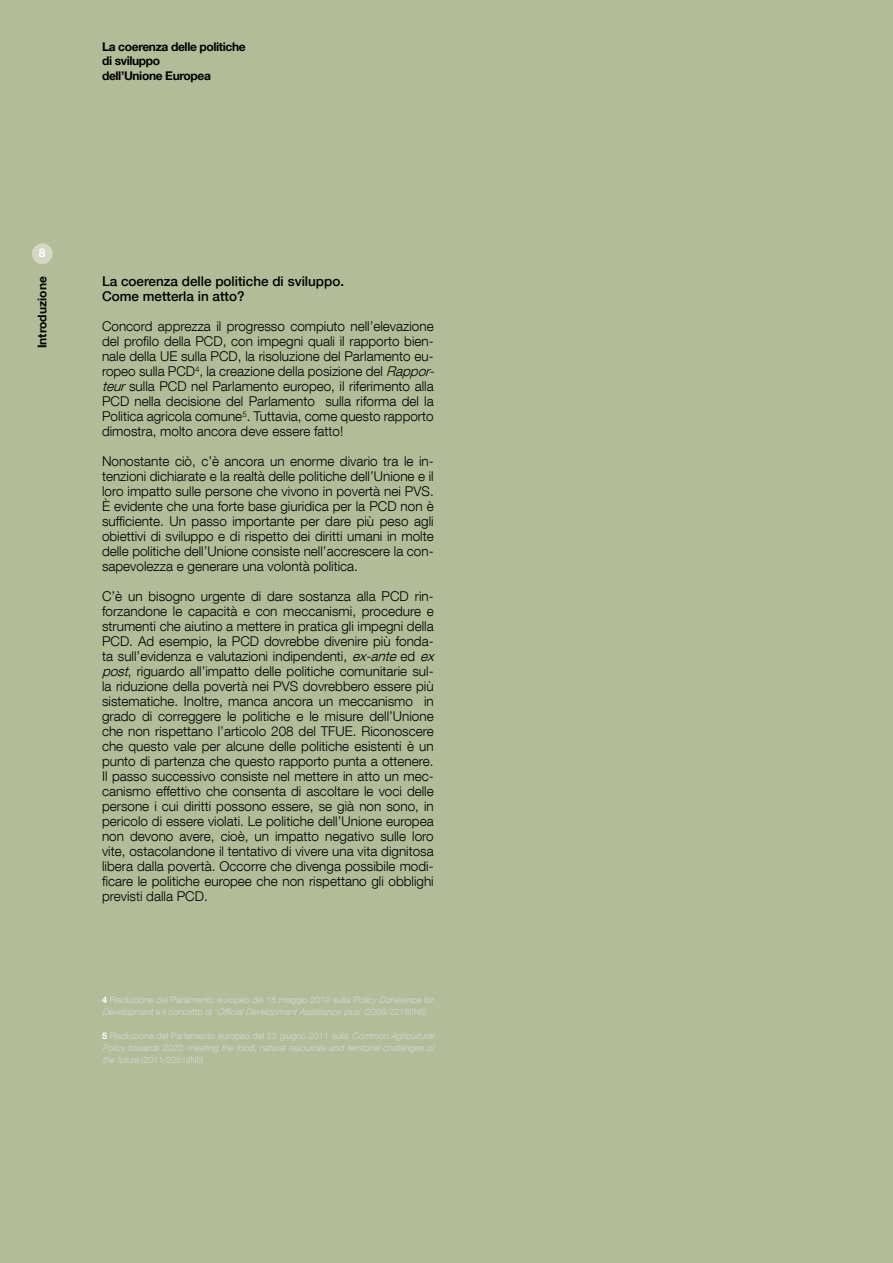
<style>
.page{position:relative;width:893px;height:1263px;background:#b2bc98}
.page>*{position:absolute;margin:0;border:0;box-sizing:border-box;transform-origin:0 0}
.t1{font:300 13.5px/15px "Helvetica Neue LT Com";color:#000}
.t2{font:500 13.5px/15px "Helvetica Neue LT Com";color:#000}
.t3{font:700 12px/14.4px "Helvetica Neue LT Com";letter-spacing:-.03em;color:#000}
.t4{font:700 12px "Helvetica Neue LT Com";color:#000}
.t5{font:700 12px "Helvetica Neue LT Com";color:#fff}
.t6{font:italic 300 9px/12px "Helvetica Neue LT Com";color:#d7d8d9;text-align:justify}
.t7{font:300 9px/12px "Helvetica Neue LT Com";color:#d7d8d9}
.s1{font-style:italic}
.s2{font-weight:700;color:#fff}
.s3{font-weight:700;font-style:normal;color:#fff}
.s4{font-style:normal}
</style>
<div class="page">
<div style="left:32px;top:243px;width:21px;height:21px;background:#d4d7c3;border-radius:50%"></div>
<p class="t3" style="left:102px;top:39px;width:145px">La coerenza delle politiche di sviluppo<br>dell’Unione Europea</p>
<p class="t5" style="left:39px;top:245px;width:8px">8</p>
<p class="t4" style="left:35px;top:348px;width:73px;rotate:-90deg">Introduzione</p>
<p class="t2" style="left:102px;top:274px;width:244px">La coerenza delle politiche di sviluppo.<br>Come metterla in atto?</p>
<p class="t1" style="left:102px;top:318px;width:337px">Concord apprezza il progresso compiuto nell’elevazione del profilo della PCD, con impegni quali il rapporto bien&shy;nale della UE sulla PCD, la risoluzione del Parlamento eu&shy;ropeo sulla PCD<sup>4</sup>, la creazione della posizione del <span class="s1">Rappor&shy;teur</span>sulla PCD nel Parlamento europeo, il riferimento alla PCD nella decisione del Parlamento sulla riforma del la Politica agricola comune<sup>5</sup>. Tuttavia, come questo rapporto dimostra, molto ancora deve essere fatto!</p>
<p class="t1" style="left:102px;top:453px;width:333px;text-align:justify">Nonostante ciò, c’è ancora un enorme divario tra le in&shy;tenzioni dichiarate e la realtà delle politiche dell’Unione e il loro impatto sulle persone che vivono in povertà nei PVS.<br>È evidente che una forte base giuridica per la PCD non è sufficiente. Un passo importante per dare più peso agli obiettivi di sviluppo e di rispetto dei diritti umani in molte delle politiche dell’Unione consiste nell’accrescere la con&shy;sapevolezza e generare una volontà politica.</p>
<p class="t1" style="left:102px;top:588px;width:337px">C’è un bisogno urgente di dare sostanza alla PCD rin&shy;forzandone le capacità e con meccanismi, procedure e strumenti che aiutino a mettere in pratica gli impegni della PCD. Ad esempio, la PCD dovrebbe divenire più fonda&shy;ta sull’evidenza e valutazioni indipendenti, <span class="s1">ex-ante</span>ed <span class="s1">ex post</span>, riguardo all’impatto delle politiche comunitarie sul&shy;la riduzione della povertà nei PVS dovrebbero essere più sistematiche. Inoltre, manca ancora un meccanismo in grado di correggere le politiche e le misure dell’Unione che non rispettano l’articolo 208 del TFUE. Riconoscere che questo vale per alcune delle politiche esistenti è un punto di partenza che questo rapporto punta a ottenere.<br>Il passo successivo consiste nel mettere in atto un mec&shy;canismo effettivo che consenta di ascoltare le voci delle persone i cui diritti possono essere, se già non sono, in pericolo di essere violati. Le politiche dell’Unione europea non devono avere, cioè, un impatto negativo sulle loro vite, ostacolandone il tentativo di vivere una vita dignitosa libera dalla povertà. Occorre che divenga possibile modi&shy;ficare le politiche europee che non rispettano gli obblighi previsti dalla PCD.</p>
<p class="t7" style="left:102px;top:994px;width:336px"><span class="s2">4</span> Risoluzione del Parlamento europeo del 18 maggio 2010 sulla <span class="s1">Policy Coherencefor<br>Development</span>e i l c o n c e t t o d i ‘ <span class="s1">OfficialDevelopmentAssistanceplus</span>’ ( 2 0 0 9 / 2 2 1 8 ( I N I ) )</p>
<p class="t6" style="left:102px;top:1030px;width:336px"><span class="s3">5</span> <span class="s4">Risoluzione del Parlamento europeo del 23 giugno 2011 sulla</span> CommonAgricultural Policy towards2020:meetingthefood,naturalresourcesandterritorialchallengesof thefuture<span class="s4">(2011/2051(INI))</span></p>
</div>
